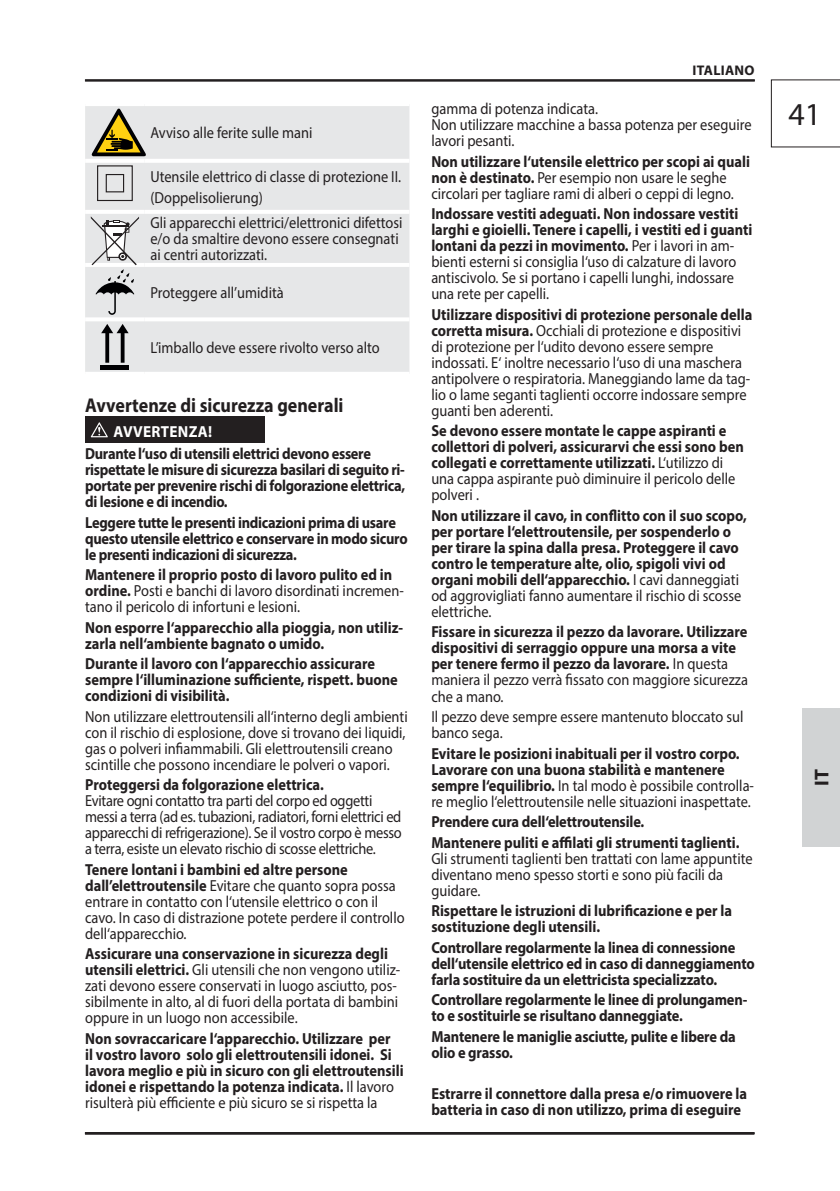
<style>
.page{position:relative;width:840px;height:1191px;background:#fff}
.page>*{position:absolute;margin:0;border:0;box-sizing:border-box;transform-origin:0 0}
.t1{font:32px "Myriad Pro";color:#231f20}
.t2{font:700 20px "Myriad Pro";color:#231f20;scale:.9 1}
.t3{font:700 20px "Myriad Pro";color:#231f20}
.t4{font:16px/16px "Myriad Pro";color:#231f20;scale:.9 1}
.t5{font:700 16px/16px "Myriad Pro";color:#231f20;scale:.9 1}
.t6{font:700 16px/16px "Myriad Pro";letter-spacing:-.02em;color:#231f20;scale:.9 1}
.t7{font:16px/16px "Myriad Pro";letter-spacing:-.02em;color:#231f20;scale:.9 1}
.t8{font:700 16px "Myriad Pro";letter-spacing:.02em;color:#fff;scale:.95 1}
.t9{font:700 14px "Myriad Pro";letter-spacing:.02em;color:#231f20}
.s1{font-weight:700}
.s2{font-weight:400}
</style>
<div class="page">
<svg style="left:770px;top:79px;width:69px;height:68px"></svg>
<hr style="left:85px;top:79px;width:669px;height:2px;background:#231f20">
<hr style="left:85px;top:1132px;width:669px;height:2px;background:#231f20">
<div style="left:85px;top:106px;width:324px;height:266px;background:#e6e7e8"></div>
<hr style="left:85px;top:159px;width:60px;height:4px;background:#fff">
<hr style="left:145px;top:159px;width:264px;height:4px;background:#fff">
<hr style="left:85px;top:210px;width:60px;height:4px;background:#fff">
<hr style="left:145px;top:210px;width:264px;height:4px;background:#fff">
<hr style="left:85px;top:263px;width:60px;height:4px;background:#fff">
<hr style="left:85px;top:317px;width:60px;height:4px;background:#fff">
<hr style="left:145px;top:317px;width:264px;height:4px;background:#fff">
<hr style="left:145px;top:263px;width:264px;height:4px;background:#fff">
<svg style="left:91px;top:109px;width:55px;height:47px;background:#a49a70"></svg>
<svg style="left:96px;top:165px;width:37px;height:37px"></svg>
<svg style="left:91px;top:216px;width:48px;height:99px;background:#c6c6c7"></svg>
<svg style="left:101px;top:324px;width:27px;height:39px"></svg>
<hr style="left:100px;top:365px;width:29px;height:4px;background:#000002">
<div style="left:85px;top:416px;width:179px;height:27px;background:#231f20"></div>
<svg style="left:91px;top:422px;width:17px;height:15px"></svg>
<hr style="left:839px;top:708px;width:1px;height:138px;background:#d1d3d4">
<div style="left:801px;top:708px;width:38px;height:138px;background:#d1d3d4"></div>
<p class="t4" style="left:150px;top:127px;width:181px">Avviso alle ferite sulle mani</p>
<p class="t4" style="left:150px;top:168px;width:280px;line-height:20.6px">Utensile elettrico di classe di protezione II. (Doppelisolierung)</p>
<p class="t4" style="left:150px;top:217px;width:281px">Gli apparecchi elettrici/elettronici difettosi e/o da smaltire devono essere consegnati ai centri autorizzati.</p>
<p class="t4" style="left:150px;top:286px;width:150px">Proteggere all’umidità</p>
<p class="t4" style="left:150px;top:341px;width:256px">L’imballo deve essere rivolto verso alto</p>
<p class="t2" style="left:85px;top:398px;width:288px">Avvertenze di sicurezza generali</p>
<p class="t8" style="left:114px;top:425px;width:105px">AVVERTENZA!</p>
<p class="t6" style="left:85px;top:447px;width:357px">Durante l‘uso di utensili elettrici devono essere rispettate le misure di sicurezza basilari di seguito ri&shy;portate per prevenire rischi di folgorazione elettrica, di lesione e di incendio.</p>
<p class="t6" style="left:85px;top:516px;width:359px">Leggere tutte le presenti indicazioni prima di usare questo utensile elettrico e conservare in modo sicuro le presenti indicazioni di sicurezza.</p>
<p class="t4" style="left:85px;top:568px;width:355px"><span class="s1">Mantenere il proprio posto di lavoro pulito ed in ordine.</span> Posti e banchi di lavoro disordinati incremen&shy;tano il pericolo di infortuni e lesioni.</p>
<p class="t5" style="left:85px;top:621px;width:354px">Non esporre l‘apparecchio alla pioggia, non utiliz&shy;zarla nell‘ambiente bagnato o umido.</p>
<p class="t5" style="left:85px;top:657px;width:349px">Durante il lavoro con l‘apparecchio assicurare sempre l‘illuminazione sufficiente, rispett. buone condizioni di visibilità.</p>
<p class="t4" style="left:85px;top:710px;width:360px">Non utilizzare elettroutensili all‘interno degli ambienti con il rischio di esplosione, dove si trovano dei liquidi, gas o polveri infiammabili. Gli elettroutensili creano scintille che possono incendiare le polveri o vapori.</p>
<p class="t5" style="left:85px;top:778px;width:267px">Proteggersi da folgorazione elettrica.</p>
<p class="t7" style="left:85px;top:794px;width:353px">Evitare ogni contatto tra parti del corpo ed oggetti messi a terra (ad es. tubazioni, radiatori, forni elettrici ed apparecchi di refrigerazione). Se il vostro corpo è messo a terra, esiste un elevato rischio di scosse elettriche.</p>
<p class="t4" style="left:85px;top:863px;width:356px"><span class="s1">Tenere lontani i bambini ed altre persone dall’elettroutensile</span> Evitare che quanto sopra possa entrare in contatto con l‘utensile elettrico o con il cavo. In caso di distrazione potete perdere il controllo dell‘apparecchio.</p>
<p class="t4" style="left:85px;top:947px;width:351px"><span class="s1">Assicurare una conservazione in sicurezza degli utensili elettrici.</span> Gli utensili che non vengono utiliz&shy;zati devono essere conservati in luogo asciutto, pos&shy;sibilmente in alto, al di fuori della portata di bambini oppure in un luogo non accessibile.</p>
<p class="t5" style="left:85px;top:1032px;width:355px">Non sovraccaricare l‘apparecchio. Utilizzare per<br>il vostro lavoro solo gli elettroutensili idonei. Si lavora meglio e più in sicuro con gli elettroutensili idonei e rispettando la potenza indicata. <span class="s2">Il lavoro risulterà più efficiente e più sicuro se si rispetta la</span></p>
<p class="t9" style="left:692px;top:65px;width:63px">ITALIANO</p>
<p class="t4" style="left:431px;top:102px;width:357px">gamma di potenza indicata.<br>Non utilizzare macchine a bassa potenza per eseguire lavori pesanti.</p>
<p class="t4" style="left:431px;top:155px;width:355px"><span class="s1">Non utilizzare l‘utensile elettrico per scopi ai quali non è destinato.</span> Per esempio non usare le seghe circolari per tagliare rami di alberi o ceppi di legno.</p>
<p class="t4" style="left:431px;top:207px;width:358px"><span class="s1">Indossare vestiti adeguati. Non indossare vestiti larghi e gioielli. Tenere i capelli, i vestiti ed i guanti lontani da pezzi in movimento.</span> Per i lavori in am&shy;bienti esterni si consiglia l‘uso di calzature di lavoro antiscivolo. Se si portano i capelli lunghi, indossare una rete per capelli.</p>
<p class="t4" style="left:431px;top:308px;width:358px"><span class="s1">Utilizzare dispositivi di protezione personale della corretta misura.</span> Occhiali di protezione e dispositivi di protezione per l‘udito devono essere sempre indossati. E‘ inoltre necessario l‘uso di una maschera antipolvere o respiratoria. Maneggiando lame da tag&shy;lio o lame seganti taglienti occorre indossare sempre guanti ben aderenti.</p>
<p class="t5" style="left:431px;top:424px;width:348px">Se devono essere montate le cappe aspiranti e collettori di polveri, assicurarvi che essi sono ben collegati e correttamente utilizzati. <span class="s2">L‘utilizzo di una cappa aspirante può diminuire il pericolo delle polveri .</span></p>
<p class="t5" style="left:431px;top:509px;width:352px">Non utilizzare il cavo, in conflitto con il suo scopo, per portare l‘elettroutensile, per sospenderlo o per tirare la spina dalla presa. Proteggere il cavo contro le temperature alte, olio, spigoli vivi od organi mobili dell‘apparecchio. <span class="s2">I cavi danneggiati od aggrovigliati fanno aumentare il rischio di scosse elettriche.</span></p>
<p class="t5" style="left:431px;top:625px;width:353px">Fissare in sicurezza il pezzo da lavorare. Utilizzare dispositivi di serraggio oppure una morsa a vite per tenere fermo il pezzo da lavorare. <span class="s2">In questa maniera il pezzo verrà fissato con maggiore sicurezza che a mano.</span></p>
<p class="t4" style="left:431px;top:710px;width:348px">Il pezzo deve sempre essere mantenuto bloccato sul banco sega.</p>
<p class="t5" style="left:431px;top:746px;width:360px">Evitare le posizioni inabituali per il vostro corpo.<br>Lavorare con una buona stabilità e mantenere sempre l‘equilibrio. <span class="s2">In tal modo è possibile controlla&shy;re meglio l‘elettroutensile nelle situazioni inaspettate.</span></p>
<p class="t5" style="left:431px;top:813px;width:344px;line-height:20.6px">Prendere cura dell‘elettroutensile.<br>Mantenere puliti e affilati gli strumenti taglienti.</p>
<p class="t4" style="left:431px;top:852px;width:358px">Gli strumenti taglienti ben trattati con lame appuntite diventano meno spesso storti e sono più facili da guidare.</p>
<p class="t5" style="left:431px;top:904px;width:335px">Rispettare le istruzioni di lubrificazione e per la sostituzione degli utensili.</p>
<p class="t5" style="left:431px;top:941px;width:361px">Controllare regolarmente la linea di connessione dell‘utensile elettrico ed in caso di danneggiamento farla sostituire da un elettricista specializzato.</p>
<p class="t5" style="left:431px;top:993px;width:352px">Controllare regolarmente le linee di prolungamen&shy;to e sostituirle se risultano danneggiate.</p>
<p class="t5" style="left:431px;top:1030px;width:339px">Mantenere le maniglie asciutte, pulite e libere da olio e grasso.</p>
<p class="t5" style="left:431px;top:1087px;width:352px">Estrarre il connettore dalla presa e/o rimuovere la batteria in caso di non utilizzo, prima di eseguire</p>
<h1 class="t1" style="left:788px;top:103px;width:34px">41</h1>
<p class="t3" style="left:813px;top:785px;width:18px;rotate:-90deg">IT</p>
</div>
